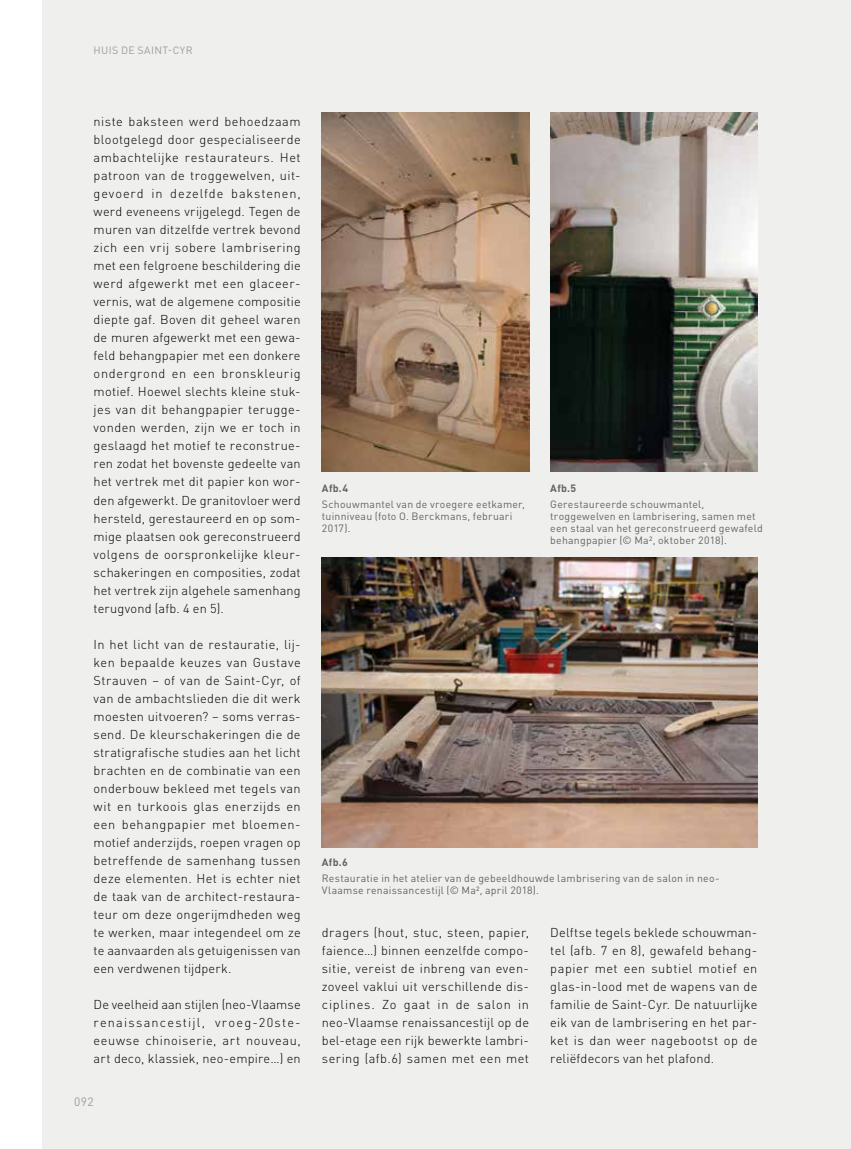
<style>
.page{position:relative;width:851px;height:1149px;background:#fff}
.page>*{position:absolute;margin:0;border:0;box-sizing:border-box;transform-origin:0 0}
.t1{font:300 12.75px/18px "DINOT";letter-spacing:.015em;color:#000;text-align:justify}
.t2{font:12px "DINOT";color:#9d9d9c}
.t3{font:10.5px/12px "DINOT";letter-spacing:.02em;color:#646363}
.t4{font:700 10.5px "DINOT";letter-spacing:.03em;color:#646363}
.t5{font:10.5px "DINOT";letter-spacing:.04em;color:#9d9d9c}
</style>
<div class="page">
<div style="left:43px;top:0;width:807px;height:1148px;background:#eff0ed"></div>
<img style="left:550px;top:112px;width:207px;height:360px">
<img style="left:322px;top:112px;width:207px;height:360px">
<img style="left:322px;top:557px;width:435px;height:290px">
<p class="t5" style="left:94px;top:44px;width:98px">Huis de Sai nt-Cyr</p>
<p class="t1" style="left:94px;top:112px;width:208px">niste baksteen werd behoedzaam blootgelegd door gespecialiseerde ambachtelijke restaurateurs. Het patroon van de troggewelven, uit&shy;gevoerd in dezelfde bakstenen, werd eveneens vrijgelegd. Tegen de muren van ditzelfde vertrek bevond zich een vrij sobere lambrisering met een felgroene beschildering die werd afgewerkt met een glaceer&shy;vernis, wat de algemene compositie diepte gaf. Boven dit geheel waren de muren afgewerkt met een gewa&shy;feld behangpapier met een donkere ondergrond en een bronskleurig motief. Hoewel slechts kleine stuk&shy;jes van dit behangpapier terugge&shy;vonden werden, zijn we er toch in geslaagd het motief te reconstrue&shy;ren zodat het bovenste gedeelte van het vertrek met dit papier kon wor&shy;den afgewerkt. De granitovloer werd hersteld, gerestaureerd en op som&shy;mige plaatsen ook gereconstrueerd volgens de oorspronkelijke kleur&shy;schakeringen en composities, zodat het vertrek zijn algehele samenhang terugvond (afb. 4 en 5).</p>
<p class="t1" style="left:94px;top:634px;width:208px">In het licht van de restauratie, lij&shy;ken bepaalde keuzes van Gustave Strauven – of van de Saint-Cyr, of van de ambachtslieden die dit werk moesten uitvoeren? – soms verras&shy;send. De kleurschakeringen die de stratigrafische studies aan het licht brachten en de combinatie van een onderbouw bekleed met tegels van wit en turkoois glas enerzijds en een behangpapier met bloemen&shy;motief anderzijds, roepen vragen op betreffende de samenhang tussen deze elementen. Het is echter niet de taak van de architect-restaura&shy;teur om deze ongerijmdheden weg te werken, maar integendeel om ze te aanvaarden als getuigenissen van een verdwenen tijdperk.</p>
<p class="t1" style="left:94px;top:994px;width:208px">De veelheid aan stijlen (neo-Vlaamse renaissancestijl, vroeg-20ste&shy;eeuwse chinoiserie, art nouveau, art deco, klassiek, neo-empire…) en</p>
<p class="t2" style="left:74px;top:1094px;width:21px">092</p>
<p class="t4" style="left:322px;top:481px;width:28px">Afb.4</p>
<p class="t3" style="left:322px;top:498px;width:204px">Schouwmantel van de vroegere eetkamer, tuinniveau (foto O. Berckmans, februari<br>2017).</p>
<p class="t4" style="left:550px;top:481px;width:27px">Afb.5</p>
<p class="t3" style="left:550px;top:498px;width:214px">Gerestaureerde schouwmantel, troggewelven en lambrisering, samen met een staal van het gereconstrueerd gewafeld behangpapier (© Ma², oktober 2018).</p>
<p class="t4" style="left:322px;top:854px;width:27px">Afb.6</p>
<p class="t3" style="left:322px;top:871px;width:399px">Restauratie in het atelier van de gebeeldhouwde lambrisering van de salon in neo-<br>Vlaamse renaissancestijl (© Ma², april 2018).</p>
<p class="t1" style="left:322px;top:922px;width:208px">dragers (hout, stuc, steen, papier, faience…) binnen eenzelfde compo&shy;sitie, vereist de inbreng van even&shy;zoveel vaklui uit verschillende dis&shy;ciplines. Zo gaat in de salon in neo-Vlaamse renaissancestijl op de bel-etage een rijk bewerkte lambri&shy;sering (afb.6) samen met een met</p>
<p class="t1" style="left:550px;top:922px;width:208px">Delftse tegels beklede schouwman&shy;tel (afb. 7 en 8), gewafeld behang&shy;papier met een subtiel motief en glas-in-lood met de wapens van de familie de Saint-Cyr. De natuurlijke eik van de lambrisering en het par&shy;ket is dan weer nagebootst op de reliëfdecors van het plafond.</p>
</div>
